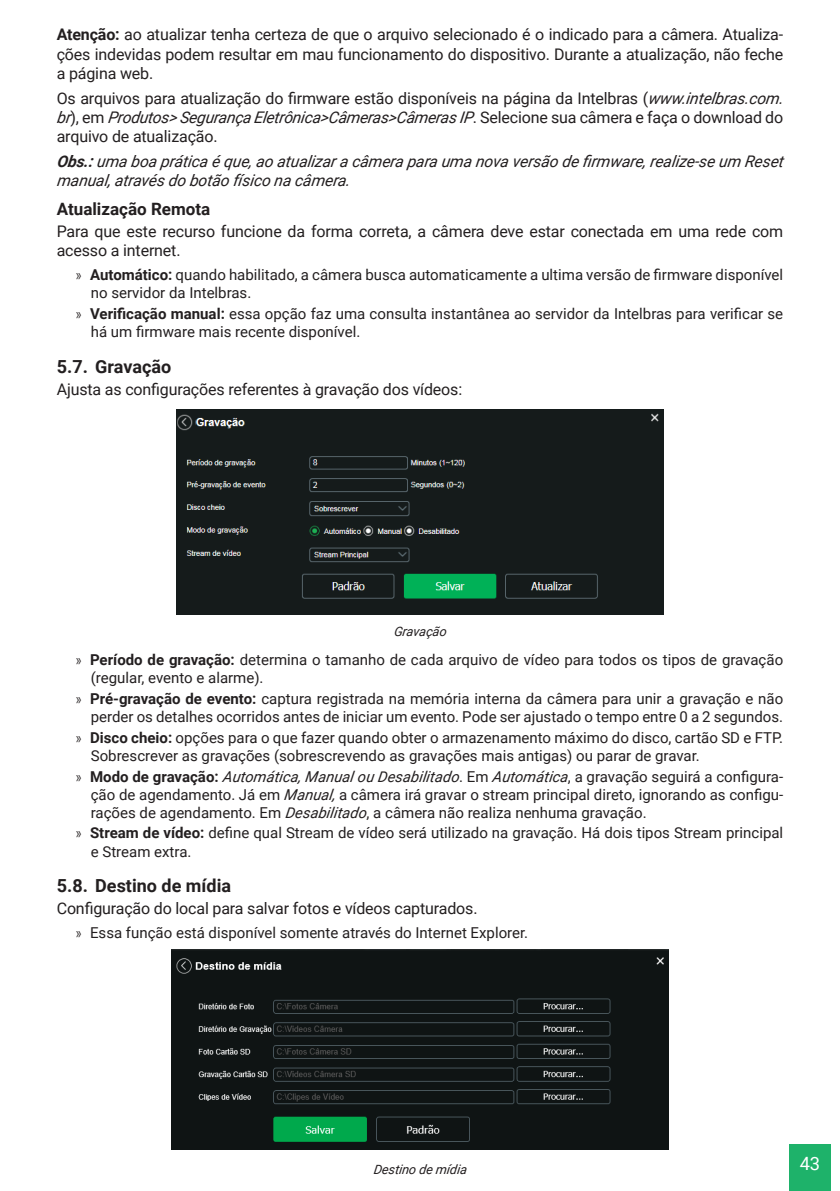
<style>
.page{position:relative;width:840px;height:1191px;background:#fff}
.page>*{position:absolute;margin:0;border:0;box-sizing:border-box;transform-origin:0 0}
.t1{font:18.2px "Roboto";color:#fff}
.t2{font:700 18px "Roboto";color:#231f20}
._3__Titulo_3{font:700 17px "Roboto";color:#231f20}
._0__Corpo_de_texto{font:16px/19.2px "Roboto";letter-spacing:-.01em;color:#231f20}
._0__Corpo_de_texto-2{font:italic 16px/19.2px "Roboto";letter-spacing:-.01em;color:#231f20}
.t3{font:15px/18px "Roboto";color:#231f20}
._7__Legenda{font:italic 13px "Roboto";color:#231f20}
.s1{font-weight:700}
.s2{font-style:italic}
.s3{font-family:"Frutiger LT Std";font-weight:300;font-stretch:condensed}
</style>
<div class="page">
<div style="left:788px;top:1144px;width:42px;height:47px;background:#1eb26a"></div>
<img style="left:176px;top:409px;width:487px;height:205px">
<img style="left:171px;top:950px;width:497px;height:199px">
<p class="_0__Corpo_de_texto" style="left:57px;top:24px;width:727px;text-align:justify"><span class="s1">Atenção:</span> ao atualizar tenha certeza de que o arquivo selecionado é o indicado para a câmera. Atualiza&shy;ções indevidas podem resultar em mau funcionamento do dispositivo. Durante a atualização, não feche a página web.</p>
<p class="_0__Corpo_de_texto" style="left:57px;top:88px;width:731px">Os arquivos para atualização do firmware estão disponíveis na página da Intelbras (<span class="s2">www.intelbras.com. br</span>) , e m <span class="s2">Produtos&gt; Segurança Eletrônica&gt;Câmeras&gt;Câmeras IP</span>. S e l e c i o n e s u a c â m e r a e f a ç a o d o w n l o a d d o arquivo de atualização.</p>
<p class="_0__Corpo_de_texto-2" style="left:57px;top:151px;width:731px"><span class="s1">Obs.:</span>uma boa prática é que, ao atualizara câmera para uma nova versão de firmware, realize-se um Reset manual, através do botão físico na câmera.</p>
<p class="_3__Titulo_3" style="left:57px;top:197px;width:155px">Atualização Remota</p>
<p class="_0__Corpo_de_texto" style="left:57px;top:221px;width:727px">Para que este recurso funcione da forma correta, a câmera deve estar conectada em uma rede com acesso a internet.</p>
<p class="t3" style="left:91px;top:265px;width:693px;text-indent:-16px"><span class="s3">»</span> <span class="s1">Automático:</span> quando habilitado, a câmera busca automaticamente a ultima versão de firmware disponível no servidor da Intelbras.</p>
<p class="t3" style="left:91px;top:304px;width:693px;text-indent:-16px"><span class="s3">»</span> <span class="s1">Verificação manual:</span> essa opção faz uma consulta instantânea ao servidor da Intelbras para verificar se há um firmware mais recente disponível.</p>
<p class="t2" style="left:57px;top:353px;width:116px">5.7. Gravação</p>
<p class="_0__Corpo_de_texto" style="left:57px;top:379px;width:407px">Ajusta as configurações referentes à gravação dos vídeos:</p>
<p class="_7__Legenda" style="left:393px;top:622px;width:56px">Gravação</p>
<p class="t3" style="left:91px;top:650px;width:693px;text-indent:-16px"><span class="s3">»</span> <span class="s1">Período de gravação:</span> determina o tamanho de cada arquivo de vídeo para todos os tipos de gravação (regular, evento e alarme).</p>
<p class="t3" style="left:75px;top:689px;width:709px;text-align:right"><span class="s3">»</span> <span class="s1">Pré-gravação de evento:</span> captura registrada na memória interna da câmera para unir a gravação e não perder os detalhes ocorridos antes de iniciar um evento. Pode ser ajustado o tempo entre 0 a 2 segundos.</p>
<p class="t3" style="left:91px;top:728px;width:693px;text-indent:-16px"><span class="s3">»</span> <span class="s1">Disco cheio:</span> opções para o que fazer quando obter o armazenamento máximo do disco, cartão SD e FTP.<br>Sobrescrever as gravações (sobrescrevendo as gravações mais antigas) ou parar de gravar.</p>
<p class="t3" style="left:91px;top:766px;width:693px;text-align:justify;text-indent:-16px"><span class="s3">»</span> <span class="s1">Modo de gravação:</span> <span class="s2">Automática, Manualou Desabilitado</span>. Em <span class="s2">Automática</span>, a gravação seguirá a configura&shy;ção de agendamento. Já em <span class="s2">Manual,</span> a câmera irá gravar o stream principal direto, ignorando as configu&shy;rações de agendamento. Em <span class="s2">Desabilitado</span>, a câmera não realiza nenhuma gravação.</p>
<p class="t3" style="left:91px;top:823px;width:693px;text-indent:-16px"><span class="s3">»</span> <span class="s1">Stream de vídeo:</span> define qual Stream de vídeo será utilizado na gravação. Há dois tipos Stream principal e Stream extra.</p>
<p class="t2" style="left:57px;top:873px;width:176px">5.8. Destino de mídia</p>
<p class="_0__Corpo_de_texto" style="left:57px;top:898px;width:422px">Configuração do local para salvar fotos e vídeos capturados.</p>
<p class="t3" style="left:75px;top:923px;width:454px"><span class="s3">»</span> Essa função está disponível somente através do Internet Explorer.</p>
<p class="_7__Legenda" style="left:373px;top:1160px;width:97px">Destino de mídia</p>
<p class="t1" style="left:799px;top:1151px;width:22px">43</p>
</div>
